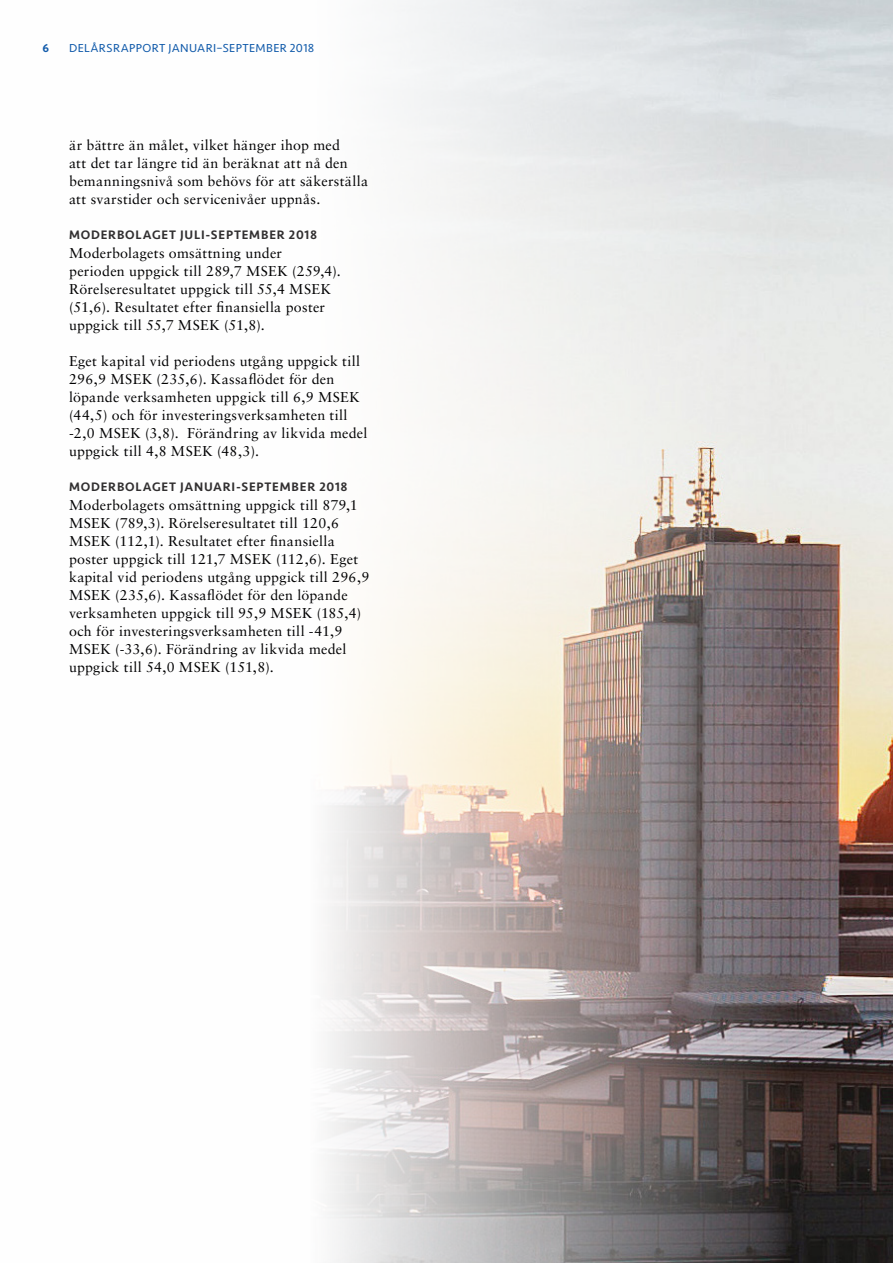
<style>
.page{position:relative;width:893px;height:1263px;background:#fff}
.page>*{position:absolute;margin:0;border:0;box-sizing:border-box;transform-origin:0 0}
.Bodycopy{font:14.25px/18px "Sabon LT Std";letter-spacing:.02em;color:#000001}
.Mellanrubrik{font:500 12.75px "Seravek";letter-spacing:.065em;color:#312f30}
.t1{font:12px "Seravek";letter-spacing:.03em;color:#135cab}
.t2{font:500 12px "Seravek";color:#135cab}
</style>
<div class="page">
<img style="left:327px;top:0;width:566px;height:1263px">
<p class="t2" style="left:43px;top:40px;width:8px">6</p>
<p class="t1" style="left:69px;top:40px;width:247px">DELÅRSRAPPORT JANUARI–SEPTEMBER 2018</p>
<p class="Bodycopy" style="left:69px;top:136px;width:301px">är bättre än målet, vilket hänger ihop med<br>att det tar längre tid än beräknat att nå den bemanningsnivå som behövs för att säkerställa att svarstider och servicenivåer uppnås.</p>
<p class="Mellanrubrik" style="left:69px;top:227px;width:250px">MODERBOLAGET JULI-SEPTEMBER 2018</p>
<p class="Bodycopy" style="left:69px;top:244px;width:273px">Moderbolagets omsättning under perioden uppgick till 289,7 MSEK (259,4).<br>Rörelseresultatet uppgick till 55,4 MSEK (51,6). Resultatet efter finansiella poster uppgick till 55,7 MSEK (51,8).</p>
<p class="Bodycopy" style="left:69px;top:352px;width:293px">Eget kapital vid periodens utgång uppgick till</p>
<p class="Bodycopy" style="left:69px;top:370px;width:300px">296,9 MSEK (235,6). Kassaflödet för den löpande verksamheten uppgick till 6,9 MSEK (44,5) och för investeringsverksamheten till -2,0 MSEK (3,8). Förändring av likvida medel uppgick till 4,8 MSEK (48,3).</p>
<p class="Mellanrubrik" style="left:69px;top:479px;width:280px">MODERBOLAGET JANUARI-SEPTEMBER 2018</p>
<p class="Bodycopy" style="left:69px;top:496px;width:302px">Moderbolagets omsättning uppgick till 879,1<br>MSEK (789,3). Rörelseresultatet till 120,6<br>MSEK (112,1). Resultatet efter finansiella poster uppgick till 121,7 MSEK (112,6). Eget kapital vid periodens utgång uppgick till 296,9<br>MSEK (235,6). Kassaflödet för den löpande verksamheten uppgick till 95,9 MSEK (185,4) och för investeringsverksamheten till -41,9<br>MSEK (-33,6). Förändring av likvida medel uppgick till 54,0 MSEK (151,8).</p>
</div>
